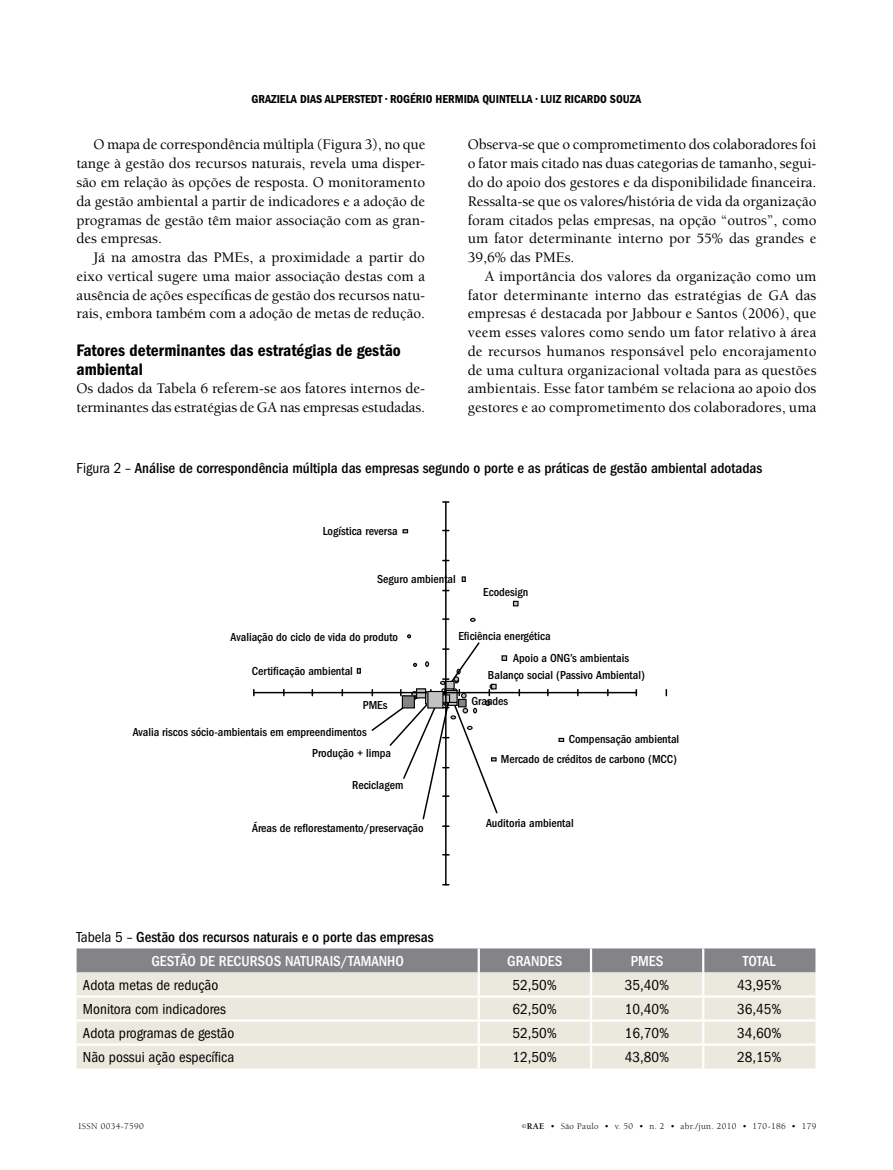
<style>
.page{position:relative;width:893px;height:1170px;background:#fff}
.page>*{position:absolute;margin:0;border:0;box-sizing:border-box;transform-origin:0 0}
.t1{font:600 condensed 17.25px/18.8px "Franklin Gothic";color:#000}
.t2{font:500 15px/18.8px "Berkeley";color:#000;text-align:justify}
.t3{font:500 condensed 15px/23.5px "Franklin Gothic";color:#000}
.t4{font:condensed 15px "Franklin Gothic";color:#000}
.t5{font:500 condensed 15px "Franklin Gothic";color:#fff}
.t6{font:500 condensed 12px/21.8px "Franklin Gothic";color:#000}
.t7{font:600 condensed 12px "Franklin Gothic";letter-spacing:.035em;color:#000}
.t8{font:9px "Berkeley";letter-spacing:.04em;color:#000}
.s1{font-weight:400}
.s2{color:#fff}
.s3{font-size:6px}
.s4{font-weight:700}
</style>
<div class="page">
<svg style="left:470px;top:617px;width:6px;height:5px"></svg>
<svg style="left:357px;top:668px;width:4px;height:5px"></svg>
<svg style="left:462px;top:576px;width:4px;height:6px"></svg>
<svg style="left:513px;top:600px;width:6px;height:6px"></svg>
<svg style="left:402px;top:529px;width:6px;height:4px"></svg>
<svg style="left:558px;top:737px;width:6px;height:5px"></svg>
<svg style="left:370px;top:634px;width:137px;height:192px"></svg>
<svg style="left:418px;top:690px;width:6px;height:6px"></svg>
<div style="left:416px;top:688px;width:10px;height:10px;border:1px solid #000"></div>
<div style="left:459px;top:699px;width:7px;height:7px;background:#828487"></div>
<div style="left:458px;top:698px;width:9px;height:9px;border:1px solid #000"></div>
<div style="left:402px;top:696px;width:12px;height:12px;background:#828487"></div>
<div style="left:402px;top:695px;width:13px;height:13px;border:1px solid #000"></div>
<hr style="left:254px;top:691px;width:382px;height:2px;background:#000">
<hr style="left:445px;top:502px;width:2px;height:382px;background:#000">
<div style="left:428px;top:691px;width:15px;height:17px;background:#c0c2c4"></div>
<div style="left:427px;top:691px;width:16px;height:17px;border:1px solid #000"></div>
<div style="left:77px;top:948px;width:738px;height:24px;background:#828487"></div>
<div style="left:77px;top:972px;width:738px;height:96px;background:#ebe9de"></div>
<hr style="left:478px;top:948px;width:2px;height:24px;background:#fff">
<hr style="left:590px;top:948px;width:2px;height:24px;background:#fff">
<hr style="left:702px;top:948px;width:2px;height:24px;background:#fff">
<hr style="left:478px;top:972px;width:2px;height:23px;background:#fff">
<hr style="left:590px;top:972px;width:2px;height:23px;background:#fff">
<hr style="left:702px;top:972px;width:2px;height:23px;background:#fff">
<hr style="left:77px;top:995px;width:402px;height:2px;background:#fff">
<hr style="left:479px;top:995px;width:112px;height:2px;background:#fff">
<hr style="left:478px;top:997px;width:2px;height:22px;background:#fff">
<hr style="left:591px;top:995px;width:112px;height:2px;background:#fff">
<hr style="left:590px;top:997px;width:2px;height:22px;background:#fff">
<hr style="left:703px;top:995px;width:112px;height:2px;background:#fff">
<hr style="left:702px;top:997px;width:2px;height:22px;background:#fff">
<hr style="left:77px;top:1019px;width:402px;height:2px;background:#fff">
<hr style="left:479px;top:1019px;width:112px;height:2px;background:#fff">
<hr style="left:478px;top:1021px;width:2px;height:22px;background:#fff">
<hr style="left:591px;top:1019px;width:112px;height:2px;background:#fff">
<hr style="left:590px;top:1021px;width:2px;height:22px;background:#fff">
<hr style="left:703px;top:1019px;width:112px;height:2px;background:#fff">
<hr style="left:702px;top:1021px;width:2px;height:22px;background:#fff">
<hr style="left:77px;top:1043px;width:402px;height:2px;background:#fff">
<hr style="left:479px;top:1043px;width:112px;height:2px;background:#fff">
<hr style="left:478px;top:1045px;width:2px;height:23px;background:#fff">
<hr style="left:591px;top:1043px;width:112px;height:2px;background:#fff">
<hr style="left:590px;top:1045px;width:2px;height:23px;background:#fff">
<hr style="left:703px;top:1043px;width:112px;height:2px;background:#fff">
<hr style="left:702px;top:1045px;width:2px;height:23px;background:#fff">
<p class="t7" style="left:252px;top:93px;width:391px">GRAZIELA DIAS ALPERSTEDT • ROGÉRIO HERMIDA QUINTELLA • LUIZ RICARDO SOUZA</p>
<p class="t2" style="left:76px;top:136px;width:350px;text-indent:17px">O mapa de correspondência múltipla (Figura 3), no que tange à gestão dos recursos naturais, revela uma disper&shy;são em relação às opções de resposta. O monitoramento da gestão ambiental a partir de indicadores e a adoção de programas de gestão têm maior associação com as gran&shy;des empresas.</p>
<p class="t2" style="left:76px;top:248px;width:350px;text-indent:17px">Já na amostra das PMEs, a proximidade a partir do eixo vertical sugere uma maior associação destas com a ausência de ações específicas de gestão dos recursos natu&shy;rais, embora também com a adoção de metas de redução.</p>
<p class="t1" style="left:76px;top:341px;width:326px">FATORES DETERMINANTES DAS ESTRATÉGIAS DE GESTÃO<br>AMBIENTAL</p>
<p class="t2" style="left:76px;top:379px;width:350px">Os dados da Tabela 6 referem-se aos fatores internos de&shy;terminantes das estratégias de GA nas empresas estudadas.</p>
<p class="t2" style="left:468px;top:136px;width:350px">Observa-se que o comprometimento dos colaboradores foi o fator mais citado nas duas categorias de tamanho, segui&shy;do do apoio dos gestores e da disponibilidade financeira.<br>Ressalta-se que os valores/história de vida da organização foram citados pelas empresas, na opção “outros”, como um fator determinante interno por 55% das grandes e 39,6% das PMEs.</p>
<p class="t2" style="left:468px;top:267px;width:350px;text-indent:17px">A importância dos valores da organização como um fator determinante interno das estratégias de GA das empresas é destacada por Jabbour e Santos (2006), que veem esses valores como sendo um fator relativo à área de recursos humanos responsável pelo encorajamento de uma cultura organizacional voltada para as questões ambientais. Esse fator também se relaciona ao apoio dos gestores e ao comprometimento dos colaboradores, uma</p>
<p class="t3" style="left:76px;top:456px;width:687px"><span class="s1">Figura 2 –</span> Análise de correspondência múltipla das empresas segundo o porte e as práticas de gestão ambiental adotadas</p>
<p class="t6" style="left:323px;top:520px;width:76px">Logística reversa</p>
<p class="t6" style="left:377px;top:567px;width:80px">Seguro ambiental</p>
<p class="t6" style="left:231px;top:626px;width:169px">Avaliação do ciclo de vida do produto</p>
<p class="t6" style="left:252px;top:660px;width:103px">Certificação ambiental</p>
<p class="t6" style="left:363px;top:694px;width:26px">PMEs</p>
<p class="t6" style="left:312px;top:721px;width:80px;line-height:21.3px;text-indent:-179px">Avalia riscos sócio-ambientais em empreendimentos<br>Produção + limpa</p>
<p class="t6" style="left:352px;top:774px;width:53px">Reciclagem</p>
<p class="t6" style="left:252px;top:817px;width:173px">Áreas de reflorestamento/preservação</p>
<p class="t6" style="left:483px;top:581px;width:47px">Ecodesign</p>
<p class="t6" style="left:513px;top:625px;width:117px;text-indent:-55px">Eficiência energética<br>Apoio a ONG’s ambientais</p>
<p class="t6" style="left:488px;top:664px;width:158px">Balanço social (Passivo Ambiental)</p>
<p class="t6" style="left:471px;top:690px;width:38px">Grandes</p>
<p class="t6" style="left:569px;top:728px;width:112px">Compensação ambiental</p>
<p class="t6" style="left:501px;top:748px;width:178px">Mercado de créditos de carbono (MCC)</p>
<p class="t6" style="left:486px;top:811px;width:89px">Auditoria ambiental</p>
<p class="t3" style="left:151px;top:925px;width:284px;text-indent:-75px"><span class="s1">Tabela 5 –</span> Gestão dos recursos naturais e o porte das empresas<br><span class="s2">Gestão de recurs</span></p>
<p class="t5" style="left:265px;top:952px;width:36px">os naturais</p>
<p class="t5" style="left:341px;top:952px;width:64px">/Tamanho</p>
<p class="t5" style="left:507px;top:952px;width:49px">Grandes</p>
<p class="t5" style="left:631px;top:952px;width:32px">PMEs</p>
<p class="t5" style="left:743px;top:952px;width:34px">TOTAL</p>
<p class="t4" style="left:83px;top:976px;width:137px">Adota metas de redução</p>
<p class="t4" style="left:513px;top:976px;width:46px">52,50%</p>
<p class="t4" style="left:625px;top:976px;width:46px">35,40%</p>
<p class="t4" style="left:737px;top:976px;width:46px">43,95%</p>
<p class="t4" style="left:83px;top:1000px;width:145px">Monitora com indicadores</p>
<p class="t4" style="left:513px;top:1000px;width:46px">62,50%</p>
<p class="t4" style="left:625px;top:1000px;width:46px">10,40%</p>
<p class="t4" style="left:737px;top:1000px;width:46px">36,45%</p>
<p class="t4" style="left:83px;top:1024px;width:153px">Adota programas de gestão</p>
<p class="t4" style="left:513px;top:1024px;width:46px">52,50%</p>
<p class="t4" style="left:625px;top:1024px;width:46px">16,70%</p>
<p class="t4" style="left:737px;top:1024px;width:46px">34,60%</p>
<p class="t4" style="left:83px;top:1048px;width:153px">Não possui ação específica</p>
<p class="t4" style="left:513px;top:1048px;width:46px">12,50%</p>
<p class="t4" style="left:625px;top:1048px;width:46px">43,80%</p>
<p class="t4" style="left:737px;top:1048px;width:46px">28,15%</p>
<p class="t8" style="left:79px;top:1121px;width:67px">ISSN 0034-7590</p>
<p class="t8" style="left:522px;top:1121px;width:296px"><span class="s3">©</span><span class="s4">RAE</span> • São Paulo • v. 50 • n. 2 • abr./jun. 2010 • 170-186 • 179</p>
</div>
